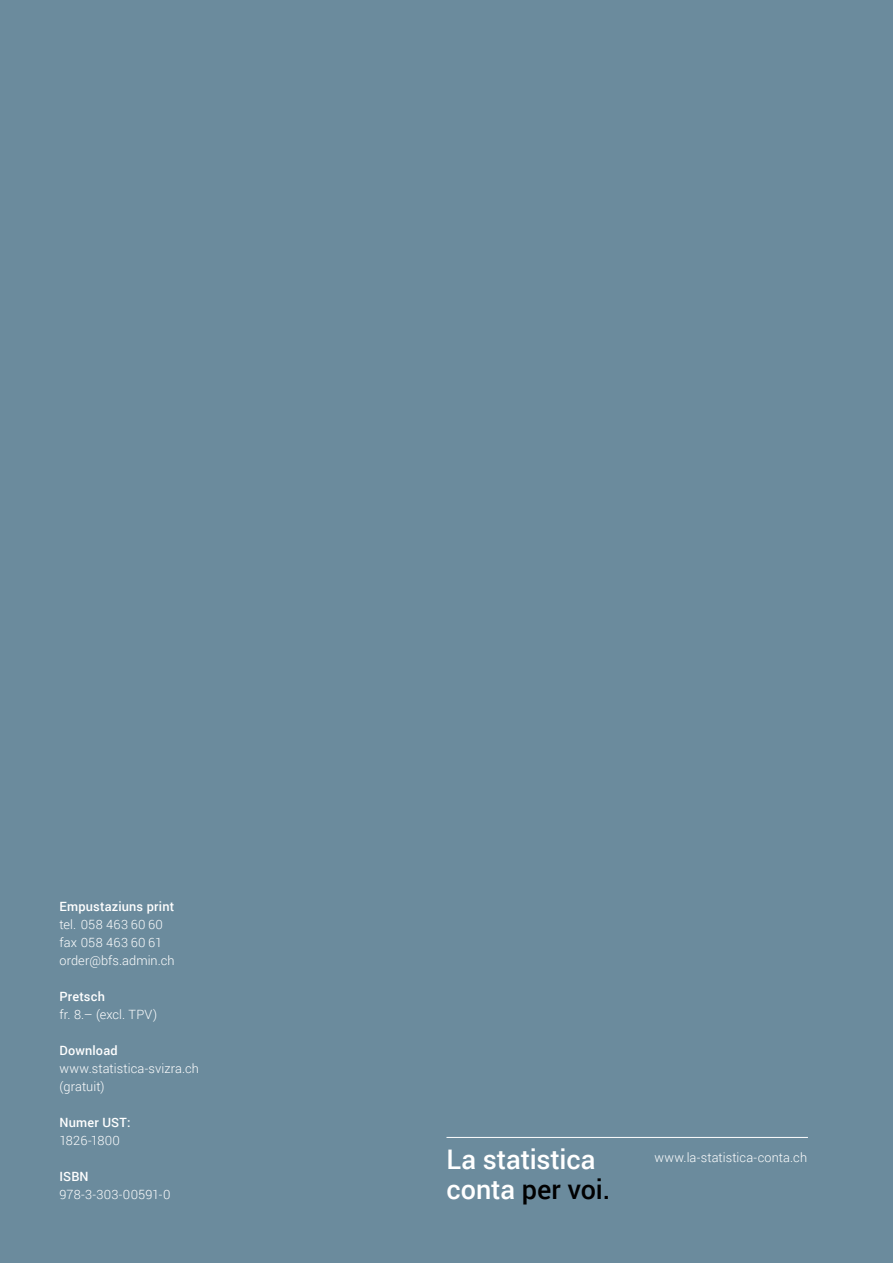
<style>
.page{position:relative;width:893px;height:1263px;background:#6b8b9d}
.page>*{position:absolute;margin:0;border:0;box-sizing:border-box;transform-origin:0 0}
.t1{font:500 27px "Roboto";letter-spacing:-.005em;color:#fff}
.t2{font:500 27px "Roboto";color:#000}
.Grundtext_Linksbündi{font:300 12.75px/18px "Roboto";letter-spacing:.005em;color:#fff}
.Grundtext_Linksbündi-2{font:500 12.75px/18px "Roboto";letter-spacing:.015em;color:#fff}
.s1{font-weight:300}
.s2{font-weight:500}
.s3{color:#fff}
</style>
<div class="page">
<hr style="left:446px;top:1137px;width:362px;height:1px;background:#fff">
<p class="Grundtext_Linksbündi-2" style="left:60px;top:897px;width:116px">Empustaziuns print <span class="s1">tel. 058 463 60 60</span></p>
<p class="Grundtext_Linksbündi" style="left:60px;top:933px;width:104px">fax 058 463 60 61</p>
<p class="Grundtext_Linksbündi" style="left:60px;top:951px;width:117px">order@bfs.admin.ch</p>
<p class="Grundtext_Linksbündi" style="left:60px;top:987px;width:99px"><span class="s2">Pretsch<br></span>fr. 8.– (excl. TPV)</p>
<p class="Grundtext_Linksbündi" style="left:60px;top:1041px;width:141px"><span class="s2">Download </span>www.statistica-svizra.ch (gratuit)</p>
<p class="Grundtext_Linksbündi-2" style="left:60px;top:1113px;width:73px">Numer UST:<br><span class="s1">1826-1800</span></p>
<p class="Grundtext_Linksbündi" style="left:60px;top:1167px;width:113px"><span class="s2">ISBN<br></span>978-3-303-00591-0</p>
<p class="t1" style="left:446px;top:1141px;width:150px">La statistica</p>
<p class="t2" style="left:446px;top:1171px;width:165px"><span class="s3">conta</span> per voi.</p>
<p class="Grundtext_Linksbündi" style="left:654px;top:1148px;width:154px">www.la-statistica-conta.ch</p>
</div>
